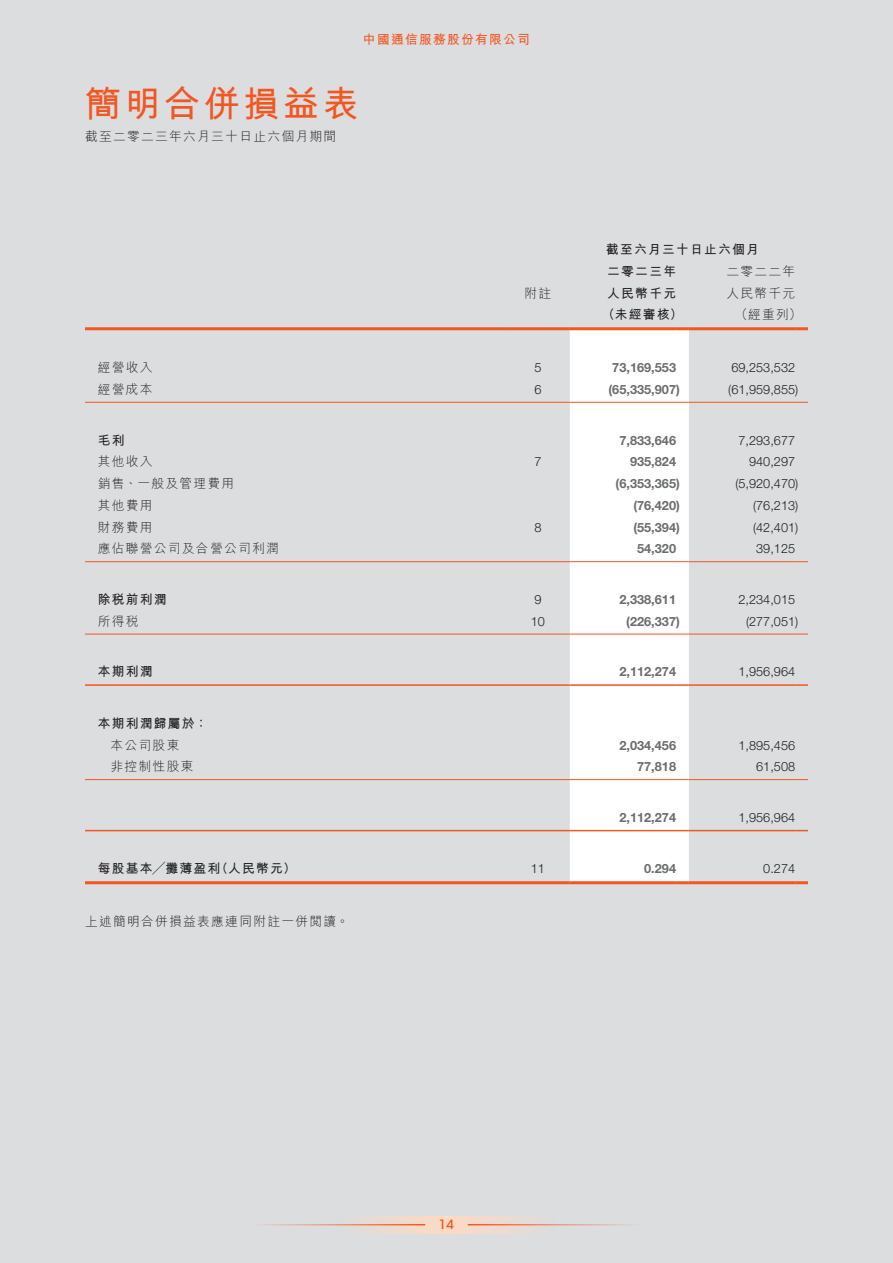
<style>
.page{position:relative;width:893px;height:1263px;background:#dcdddf}
.page>*{position:absolute;margin:0;border:0;box-sizing:border-box;transform-origin:0 0}
.t1{font:700 36px "M Hei HK";letter-spacing:.1em;color:#f15722}
.t2{font:300 12.75px "Helvetica Neue LT Std";color:#231f20}
.t3{font:700 12.75px "Helvetica Neue LT Std";color:#6c6d70}
.t4{font:300 12.75px "M Hei HK";letter-spacing:.1em;color:#231f20}
.t5{font:700 12.75px/21.8px "M Hei HK";letter-spacing:.1em;color:#231f20}
.t6{font:700 12.75px "M Hei HK";letter-spacing:.1em;color:#f15722}
.t7{font:500 12.75px "ITC Avant Garde Std";color:#f15722}
</style>
<div class="page">
<div style="left:337px;top:1216px;width:109px;height:17px;background:linear-gradient(to right,#dcdcde,#fdd9c3)"></div>
<div style="left:446px;top:1216px;width:110px;height:17px;background:linear-gradient(to right,#fddac3,#dcdcde)"></div>
<hr style="left:468px;top:1224px;width:172px;height:1px;background:#f15722">
<hr style="left:253px;top:1224px;width:172px;height:1px;background:#f15722">
<div style="left:570px;top:330px;width:119px;height:551px;background:#fff"></div>
<hr style="left:85px;top:402px;width:421px;height:1px;background:#f15722">
<hr style="left:506px;top:402px;width:64px;height:1px;background:#f15722">
<hr style="left:570px;top:402px;width:106px;height:1px;background:#f15722">
<svg style="left:676px;top:402px;width:13px;height:1px"></svg>
<hr style="left:689px;top:402px;width:106px;height:1px;background:#f15722">
<svg style="left:795px;top:402px;width:13px;height:1px"></svg>
<hr style="left:85px;top:561px;width:421px;height:1px;background:#f15722">
<hr style="left:506px;top:561px;width:64px;height:1px;background:#f15722">
<hr style="left:570px;top:561px;width:106px;height:1px;background:#f15722">
<svg style="left:676px;top:561px;width:13px;height:1px"></svg>
<hr style="left:689px;top:561px;width:106px;height:1px;background:#f15722">
<svg style="left:795px;top:561px;width:13px;height:1px"></svg>
<hr style="left:85px;top:634px;width:421px;height:1px;background:#f15722">
<hr style="left:506px;top:634px;width:64px;height:1px;background:#f15722">
<hr style="left:570px;top:634px;width:106px;height:1px;background:#f15722">
<svg style="left:676px;top:634px;width:13px;height:1px"></svg>
<hr style="left:689px;top:634px;width:106px;height:1px;background:#f15722">
<svg style="left:795px;top:634px;width:13px;height:1px"></svg>
<hr style="left:85px;top:779px;width:421px;height:1px;background:#f15722">
<hr style="left:506px;top:779px;width:64px;height:1px;background:#f15722">
<hr style="left:570px;top:779px;width:106px;height:1px;background:#f15722">
<svg style="left:676px;top:779px;width:13px;height:1px"></svg>
<hr style="left:689px;top:779px;width:106px;height:1px;background:#f15722">
<svg style="left:795px;top:779px;width:13px;height:1px"></svg>
<hr style="left:85px;top:684px;width:421px;height:2px;background:#f15722">
<hr style="left:506px;top:684px;width:64px;height:2px;background:#f15722">
<hr style="left:570px;top:684px;width:106px;height:2px;background:#f15722">
<svg style="left:676px;top:684px;width:13px;height:2px"></svg>
<hr style="left:689px;top:684px;width:106px;height:2px;background:#f15722">
<svg style="left:795px;top:684px;width:13px;height:2px"></svg>
<hr style="left:85px;top:830px;width:421px;height:1px;background:#f15722">
<hr style="left:506px;top:830px;width:64px;height:1px;background:#f15722">
<hr style="left:570px;top:830px;width:106px;height:1px;background:#f15722">
<svg style="left:676px;top:830px;width:13px;height:1px"></svg>
<hr style="left:689px;top:830px;width:106px;height:1px;background:#f15722">
<svg style="left:795px;top:830px;width:13px;height:1px"></svg>
<hr style="left:85px;top:327px;width:421px;height:3px;background:#f15722">
<hr style="left:506px;top:327px;width:64px;height:3px;background:#f15722">
<hr style="left:570px;top:327px;width:106px;height:3px;background:#f15722">
<svg style="left:676px;top:327px;width:13px;height:3px"></svg>
<hr style="left:689px;top:327px;width:106px;height:3px;background:#f15722">
<svg style="left:795px;top:327px;width:13px;height:3px"></svg>
<hr style="left:85px;top:881px;width:421px;height:3px;background:#f15722">
<hr style="left:506px;top:881px;width:64px;height:3px;background:#f15722">
<hr style="left:570px;top:881px;width:106px;height:3px;background:#f15722">
<svg style="left:676px;top:881px;width:13px;height:3px"></svg>
<hr style="left:689px;top:881px;width:106px;height:3px;background:#f15722">
<svg style="left:795px;top:881px;width:13px;height:3px"></svg>
<p class="t6" style="left:363px;top:30px;width:169px">中國通信服務股份有限公司</p>
<h1 class="t1" style="left:85px;top:77px;width:275px">簡明合併損益表</h1>
<p class="t4" style="left:85px;top:130px;width:253px">截至二零二三年六月三十日止六個月期間</p>
<p class="t5" style="left:606px;top:237px;width:154px">截至六月三十日止六個月二零二三年</p>
<p class="t4" style="left:726px;top:265px;width:70px">二零二二年</p>
<p class="t4" style="left:524px;top:286px;width:28px">附註</p>
<p class="t5" style="left:607px;top:281px;width:70px">人民幣千元</p>
<p class="t4" style="left:726px;top:286px;width:70px">人民幣千元</p>
<p class="t5" style="left:602px;top:303px;width:82px">（未經審核）</p>
<p class="t4" style="left:735px;top:308px;width:68px">（經重列）</p>
<p class="t4" style="left:98px;top:361px;width:56px">經營收入</p>
<p class="t2" style="left:534px;top:360px;width:9px">5</p>
<p class="t3" style="left:612px;top:360px;width:65px">73,169,553</p>
<p class="t2" style="left:731px;top:360px;width:65px">69,253,532</p>
<p class="t4" style="left:98px;top:383px;width:56px">經營成本</p>
<p class="t2" style="left:534px;top:382px;width:9px">6</p>
<p class="t3" style="left:608px;top:381px;width:73px">(65,335,907)</p>
<p class="t2" style="left:728px;top:382px;width:71px">(61,959,855)</p>
<p class="t5" style="left:98px;top:428px;width:28px">毛利</p>
<p class="t3" style="left:619px;top:432px;width:58px">7,833,646</p>
<p class="t2" style="left:738px;top:432px;width:58px">7,293,677</p>
<p class="t4" style="left:98px;top:455px;width:56px">其他收入</p>
<p class="t2" style="left:534px;top:454px;width:9px">7</p>
<p class="t3" style="left:630px;top:454px;width:48px">935,824</p>
<p class="t2" style="left:749px;top:454px;width:48px">940,297</p>
<p class="t4" style="left:98px;top:477px;width:138px">銷售、一般及管理費用</p>
<p class="t3" style="left:616px;top:476px;width:66px">(6,353,365)</p>
<p class="t2" style="left:735px;top:476px;width:64px">(5,920,470)</p>
<p class="t4" style="left:98px;top:499px;width:56px">其他費用</p>
<p class="t3" style="left:633px;top:497px;width:48px">(76,420)</p>
<p class="t2" style="left:753px;top:497px;width:47px">(76,213)</p>
<p class="t4" style="left:98px;top:520px;width:56px">財務費用</p>
<p class="t2" style="left:534px;top:519px;width:9px">8</p>
<p class="t3" style="left:633px;top:519px;width:48px">(55,394)</p>
<p class="t2" style="left:753px;top:519px;width:47px">(42,401)</p>
<p class="t4" style="left:98px;top:542px;width:183px">應佔聯營公司及合營公司利潤</p>
<p class="t3" style="left:637px;top:541px;width:40px">54,320</p>
<p class="t2" style="left:756px;top:541px;width:40px">39,125</p>
<p class="t5" style="left:98px;top:587px;width:70px">除稅前利潤</p>
<p class="t2" style="left:534px;top:592px;width:9px">9</p>
<p class="t3" style="left:619px;top:591px;width:58px">2,338,611</p>
<p class="t2" style="left:738px;top:592px;width:58px">2,234,015</p>
<p class="t4" style="left:98px;top:614px;width:42px">所得稅</p>
<p class="t2" style="left:531px;top:613px;width:16px">10</p>
<p class="t3" style="left:626px;top:613px;width:55px">(226,337)</p>
<p class="t2" style="left:746px;top:613px;width:54px">(277,051)</p>
<p class="t5" style="left:98px;top:660px;width:56px">本期利潤</p>
<p class="t3" style="left:619px;top:664px;width:58px">2,112,274</p>
<p class="t2" style="left:738px;top:664px;width:58px">1,956,964</p>
<p class="t5" style="left:98px;top:711px;width:111px">本期利潤歸屬於：</p>
<p class="t4" style="left:111px;top:738px;width:70px">本公司股東</p>
<p class="t3" style="left:619px;top:737px;width:58px">2,034,456</p>
<p class="t2" style="left:738px;top:737px;width:58px">1,895,456</p>
<p class="t4" style="left:111px;top:760px;width:84px">非控制性股東</p>
<p class="t3" style="left:637px;top:759px;width:40px">77,818</p>
<p class="t2" style="left:756px;top:759px;width:40px">61,508</p>
<p class="t3" style="left:619px;top:809px;width:58px">2,112,274</p>
<p class="t2" style="left:738px;top:809px;width:58px">1,956,964</p>
<p class="t5" style="left:98px;top:857px;width:199px">每股基本╱攤薄盈利（人民幣元）</p>
<p class="t2" style="left:531px;top:861px;width:16px">11</p>
<p class="t3" style="left:644px;top:861px;width:33px">0.294</p>
<p class="t2" style="left:763px;top:861px;width:33px">0.274</p>
<p class="t4" style="left:85px;top:915px;width:265px">上述簡明合併損益表應連同附註一併閱讀。</p>
<p class="t7" style="left:439px;top:1216px;width:17px">14</p>
</div>
